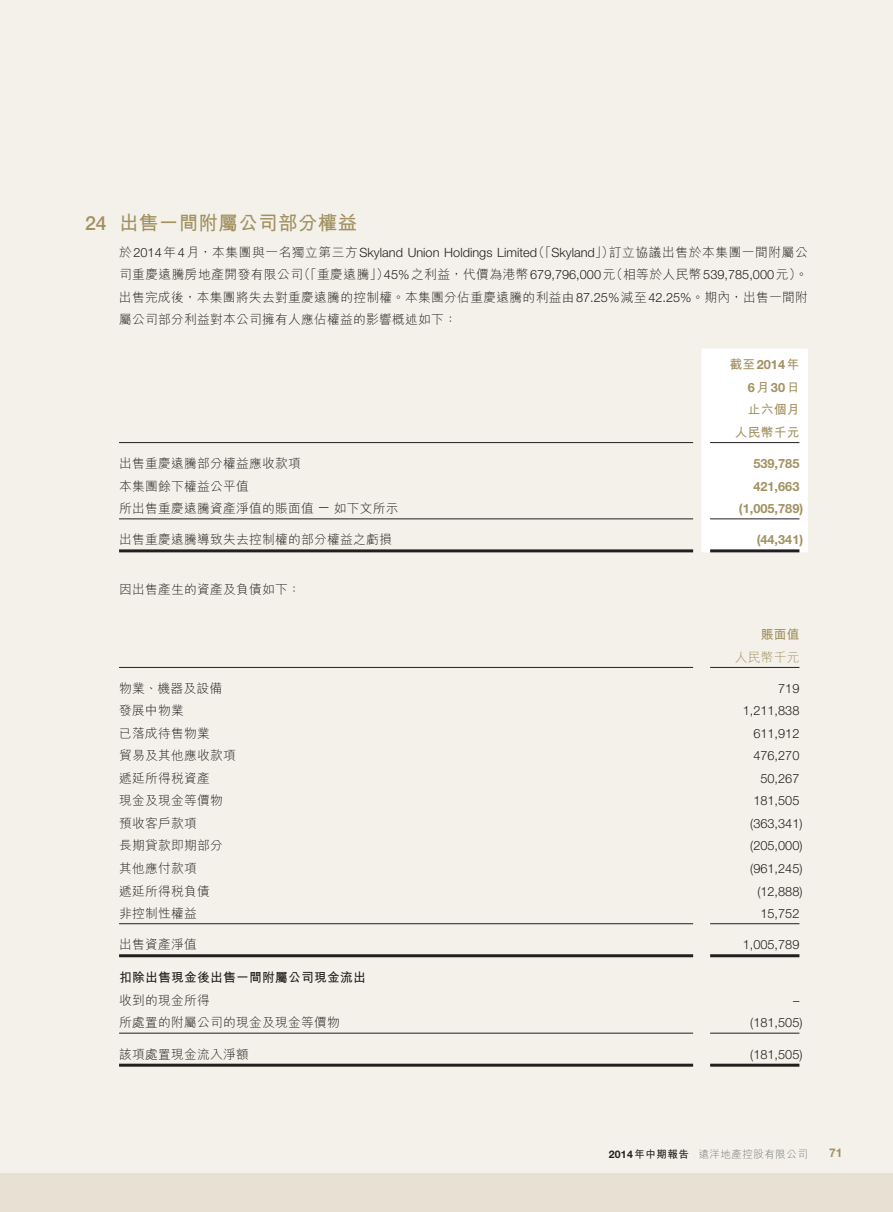
<style>
.page{position:relative;width:893px;height:1212px;background:#f3f1ea}
.page>*{position:absolute;margin:0;border:0;box-sizing:border-box;transform-origin:0 0}
.t1{font:700 19.5px "M Hei HK";letter-spacing:.02em;color:#a29161}
.t2{font:300 12.75px/22.5px "M Hei HK";letter-spacing:.02em;color:#231f20;text-align:justify}
.t3{font:300 12.75px "Helvetica Neue LT Std";color:#231f20}
.t4{font:700 12.75px/22.5px "Helvetica Neue LT Std";color:#a29161;text-align:right}
.t5{font:700 12.75px "M Hei HK";letter-spacing:.02em;color:#231f20}
.t6{font:700 12.75px/22.5px "M Hei HK";letter-spacing:.02em;color:#a29161;text-align:right}
.t7{font:300 12.75px "M Hei HK";letter-spacing:.02em;color:#a29161}
.t8{font:700 12px "Helvetica Neue LT Std";color:#a29161}
.t9{font:300 10.5px "M Hei HK";letter-spacing:.045em;color:#76787b}
.s1{font-family:"Helvetica Neue LT Std";font-weight:500}
.s2{font-family:"M Hei HK"}
.s3{font-family:"Helvetica Neue LT Std"}
.s4{font-family:"Helvetica Neue LT Std";font-weight:700;color:#231f20}
.s5{font-weight:700;color:#231f20}
</style>
<div class="page">
<div style="left:0;top:1174px;width:893px;height:38px;background:#e8e1d3"></div>
<div style="left:702px;top:348px;width:106px;height:204px;background:#fff"></div>
<hr style="left:119px;top:442px;width:574px;height:1px;background:#231f20">
<hr style="left:710px;top:442px;width:89px;height:1px;background:#231f20">
<hr style="left:119px;top:518px;width:574px;height:1px;background:#231f20">
<hr style="left:710px;top:518px;width:89px;height:1px;background:#231f20">
<hr style="left:119px;top:549px;width:574px;height:3px;background:#231f20">
<hr style="left:710px;top:549px;width:89px;height:3px;background:#231f20">
<hr style="left:119px;top:667px;width:574px;height:1px;background:#231f20">
<hr style="left:710px;top:667px;width:89px;height:1px;background:#231f20">
<hr style="left:119px;top:923px;width:574px;height:1px;background:#231f20">
<hr style="left:710px;top:923px;width:89px;height:1px;background:#231f20">
<hr style="left:119px;top:954px;width:574px;height:3px;background:#231f20">
<hr style="left:710px;top:954px;width:89px;height:3px;background:#231f20">
<hr style="left:119px;top:1033px;width:574px;height:1px;background:#231f20">
<hr style="left:710px;top:1033px;width:89px;height:1px;background:#231f20">
<hr style="left:119px;top:1064px;width:574px;height:3px;background:#231f20">
<hr style="left:710px;top:1064px;width:89px;height:3px;background:#231f20">
<h1 class="t1" style="left:85px;top:209px;width:274px"><span class="s1">24</span> 出售一間附屬公司部分權益</h1>
<p class="t3" style="left:119px;top:244px;width:690px"><span class="s2">於</span>2014<span class="s2">年</span>4<span class="s2">月，本集團與一名獨立第三方</span>Skyland Union Holdings Limited<span class="s2">（「</span>Skyland<span class="s2">」）訂立協議出售於本集團一間附屬公</span></p>
<p class="t2" style="left:119px;top:263px;width:690px">司重慶遠騰房地產開發有限公司（「重慶遠騰」）<span class="s3">45%</span>之利益，代價為港幣<span class="s3">679,796,000</span>元（相等於人民幣<span class="s3">539,785,000</span>元）。出售完成後，本集團將失去對重慶遠騰的控制權。本集團分佔重慶遠騰的利益由<span class="s3">87.25%</span>減至<span class="s3">42.25%</span>。期內，出售一間附屬公司部分利益對本公司擁有人應佔權益的影響概述如下：</p>
<p class="t4" style="left:729px;top:353px;width:72px"><span class="s2">截至</span>2014<span class="s2">年<br></span>6<span class="s2">月</span>30<span class="s2">日</span></p>
<p class="t6" style="left:735px;top:397px;width:66px">止六個月人民幣千元</p>
<p class="t2" style="left:119px;top:452px;width:183px">出售重慶遠騰部分權益應收款項</p>
<p class="t4" style="left:753px;top:452px;width:48px">539,785</p>
<p class="t2" style="left:119px;top:474px;width:131px">本集團餘下權益公平值</p>
<p class="t4" style="left:753px;top:474px;width:48px">421,663</p>
<p class="t2" style="left:119px;top:497px;width:281px">所出售重慶遠騰資產淨值的賬面值 <span class="s3">—</span> 如下文所示</p>
<p class="t4" style="left:739px;top:497px;width:66px">(1,005,789)</p>
<p class="t2" style="left:119px;top:528px;width:274px">出售重慶遠騰導致失去控制權的部分權益之虧損</p>
<p class="t4" style="left:757px;top:528px;width:48px">(44,341)</p>
<p class="t2" style="left:119px;top:578px;width:183px">因出售產生的資產及負債如下：</p>
<p class="t6" style="left:761px;top:622px;width:40px">賬面值</p>
<p class="t7" style="left:735px;top:650px;width:66px">人民幣千元</p>
<p class="t2" style="left:119px;top:677px;width:105px">物業、機器及設備</p>
<p class="t3" style="left:778px;top:681px;width:23px">719</p>
<p class="t2" style="left:119px;top:699px;width:66px">發展中物業</p>
<p class="t3" style="left:743px;top:703px;width:58px">1,211,838</p>
<p class="t2" style="left:119px;top:722px;width:92px">已落成待售物業</p>
<p class="t3" style="left:753px;top:726px;width:48px">611,912</p>
<p class="t2" style="left:119px;top:744px;width:118px">貿易及其他應收款項</p>
<p class="t3" style="left:753px;top:748px;width:48px">476,270</p>
<p class="t2" style="left:119px;top:767px;width:92px">遞延所得稅資產</p>
<p class="t3" style="left:760px;top:771px;width:40px">50,267</p>
<p class="t2" style="left:119px;top:789px;width:105px">現金及現金等價物</p>
<p class="t3" style="left:753px;top:793px;width:48px">181,505</p>
<p class="t2" style="left:119px;top:812px;width:79px">預收客戶款項</p>
<p class="t3" style="left:750px;top:816px;width:54px">(363,341)</p>
<p class="t2" style="left:119px;top:834px;width:105px">長期貸款即期部分</p>
<p class="t3" style="left:750px;top:838px;width:54px">(205,000)</p>
<p class="t2" style="left:119px;top:857px;width:79px">其他應付款項</p>
<p class="t3" style="left:750px;top:861px;width:54px">(961,245)</p>
<p class="t2" style="left:119px;top:879px;width:92px">遞延所得稅負債</p>
<p class="t3" style="left:757px;top:883px;width:47px">(12,888)</p>
<p class="t2" style="left:119px;top:902px;width:79px">非控制性權益</p>
<p class="t3" style="left:760px;top:906px;width:40px">15,752</p>
<p class="t2" style="left:119px;top:933px;width:79px">出售資產淨值</p>
<p class="t3" style="left:743px;top:937px;width:58px">1,005,789</p>
<p class="t5" style="left:119px;top:968px;width:248px">扣除出售現金後出售一間附屬公司現金流出</p>
<p class="t2" style="left:119px;top:989px;width:92px">收到的現金所得</p>
<p class="t3" style="left:793px;top:992px;width:8px">–</p>
<p class="t2" style="left:119px;top:1011px;width:222px">所處置的附屬公司的現金及現金等價物</p>
<p class="t3" style="left:750px;top:1015px;width:54px">(181,505)</p>
<p class="t2" style="left:119px;top:1042px;width:131px">該項處置現金流入淨額</p>
<p class="t3" style="left:750px;top:1046px;width:54px">(181,505)</p>
<p class="t9" style="left:609px;top:1148px;width:201px"><span class="s4">2014</span><span class="s5">年中期報告</span> 遠洋地產控股有限公司</p>
<p class="t8" style="left:829px;top:1145px;width:15px">71</p>
</div>
